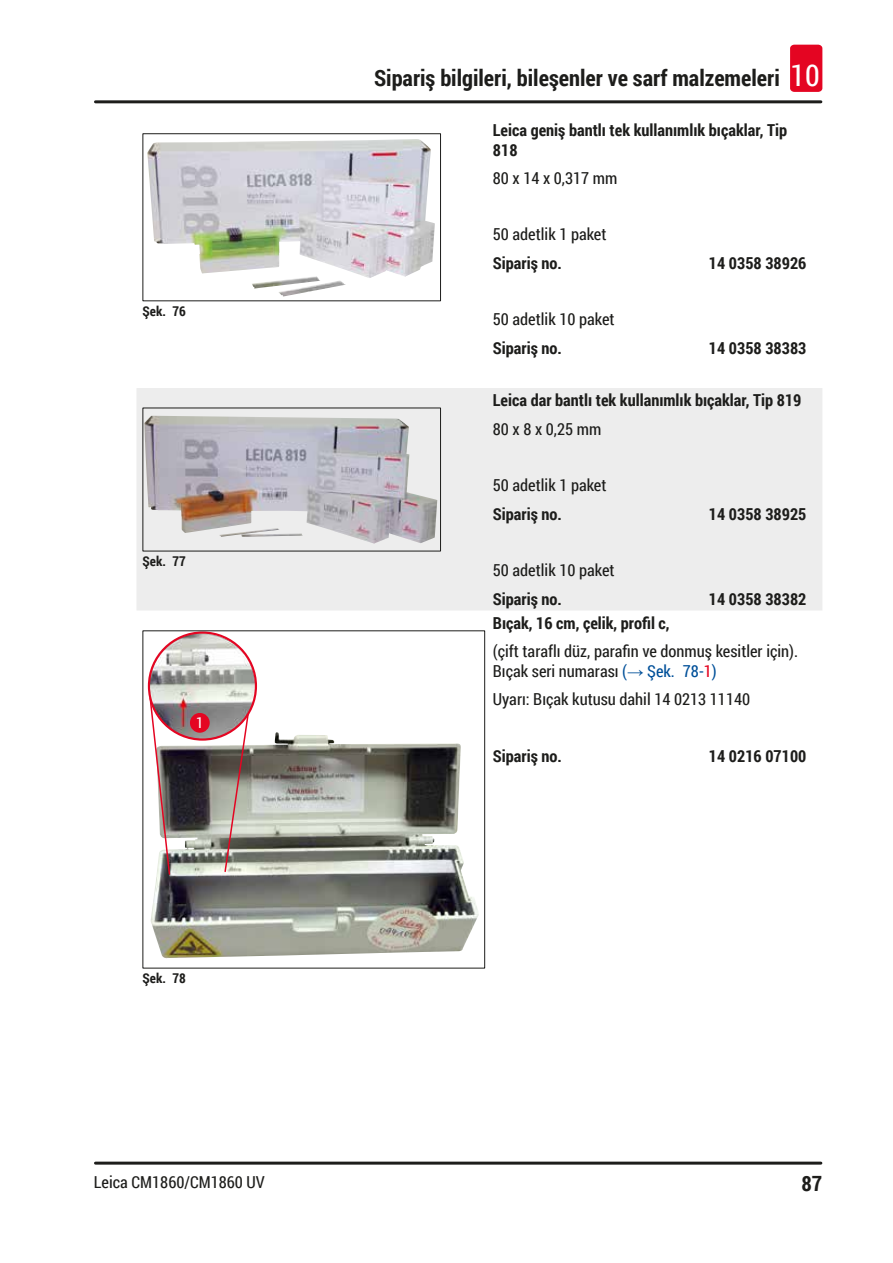
<style>
.page{position:relative;width:893px;height:1263px;background:#fff}
.page>*{position:absolute;margin:0;border:0;box-sizing:border-box;transform-origin:0 0}
.t1{font:700 22.5px "Roboto Condensed";color:#1d1d1b}
.t2{font:700 21px "Roboto Condensed";color:#1d1d1b}
.Table_heading{font:700 16.5px/19.8px "Roboto Condensed";color:#1d1d1b}
.Table_text{font:16.5px/19.8px "Roboto Condensed";color:#1d1d1b}
.t3{font:15px "Roboto Condensed";color:#fff}
.t4{font:700 13.5px "Roboto Condensed";color:#1d1d1b}
.s1{font-weight:400;font-size:30px;color:#fff}
.s2{color:#005099}
.s3{font-family:"Arial";color:#005099}
.s4{color:#e40522}
</style>
<div class="page">
<hr style="left:95px;top:100px;width:726px;height:3px;background:#1d1d1b">
<hr style="left:95px;top:1161px;width:726px;height:3px;background:#1d1d1b">
<div style="left:790px;top:45px;width:32px;height:47px;background:#e40522;border-radius:4px"></div>
<div style="left:137px;top:388px;width:685px;height:222px;background:#ededed"></div>
<img style="left:147px;top:139px;width:288px;height:158px">
<div style="left:142px;top:133px;width:299px;height:168px;border:1px solid #1d1d1b"></div>
<img style="left:144px;top:416px;width:295px;height:133px">
<img style="left:150px;top:732px;width:329px;height:227px">
<img style="left:148px;top:634px;width:109px;height:106px">
<div style="left:148px;top:631px;width:109px;height:110px;border:2px solid #e40522;border-radius:50%"></div>
<svg style="left:149px;top:696px;width:22px;height:180px"></svg>
<svg style="left:223px;top:713px;width:27px;height:160px;background:#a79892"></svg>
<div style="left:190px;top:713px;width:20px;height:20px;background:#e40522;border-radius:50%"></div>
<h1 class="t1" style="left:374px;top:62px;width:447px">Sipariş bilgileri, bileşenler ve sarf malzemeleri <span class="s1">10</span></h1>
<p class="Table_heading" style="left:493px;top:119px;width:296px">Leica geniş bantlı tek kullanımlık bıçaklar, Tip<br>818</p>
<p class="Table_text" style="left:493px;top:168px;width:126px">80 x 14 x 0,317 mm</p>
<p class="t4" style="left:143px;top:301px;width:45px">Şek. 76</p>
<p class="t4" style="left:143px;top:552px;width:45px">Şek. 77</p>
<p class="t3" style="left:196px;top:712px;width:9px">1</p>
<p class="t4" style="left:143px;top:969px;width:45px">Şek. 78</p>
<p class="Table_text" style="left:493px;top:224px;width:115px">50 adetlik 1 paket</p>
<p class="Table_heading" style="left:493px;top:252px;width:71px">Sipariş no.</p>
<p class="Table_heading" style="left:709px;top:252px;width:99px">14 0358 38926</p>
<p class="Table_text" style="left:493px;top:309px;width:123px">50 adetlik 10 paket</p>
<p class="Table_heading" style="left:493px;top:337px;width:71px">Sipariş no.</p>
<p class="Table_heading" style="left:709px;top:337px;width:99px">14 0358 38383</p>
<p class="Table_heading" style="left:493px;top:390px;width:310px">Leica dar bantlı tek kullanımlık bıçaklar, Tip 819</p>
<p class="Table_text" style="left:493px;top:418px;width:110px">80 x 8 x 0,25 mm</p>
<p class="Table_text" style="left:493px;top:475px;width:115px">50 adetlik 1 paket</p>
<p class="Table_heading" style="left:493px;top:503px;width:71px">Sipariş no.</p>
<p class="Table_heading" style="left:709px;top:503px;width:99px">14 0358 38925</p>
<p class="Table_text" style="left:493px;top:560px;width:123px">50 adetlik 10 paket</p>
<p class="Table_heading" style="left:493px;top:588px;width:71px">Sipariş no.</p>
<p class="Table_heading" style="left:709px;top:588px;width:99px">14 0358 38382</p>
<p class="Table_heading" style="left:493px;top:612px;width:178px">Bıçak, 16 cm, çelik, profil c,</p>
<p class="Table_text" style="left:493px;top:641px;width:307px">(çift taraflı düz, parafin ve donmuş kesitler için).<br>Bıçak seri numarası <span class="s2">(</span><span class="s3">→</span> <span class="s2">Şek. 78‑</span><span class="s4">1</span><span class="s2">)</span></p>
<p class="Table_text" style="left:493px;top:689px;width:259px">Uyarı: Bıçak kutusu dahil 14 0213 11140</p>
<p class="Table_heading" style="left:493px;top:745px;width:71px">Sipariş no.</p>
<p class="Table_heading" style="left:709px;top:745px;width:99px">14 0216 07100</p>
<p class="Table_text" style="left:94px;top:1171px;width:172px">Leica CM1860/CM1860 UV</p>
<p class="t2" style="left:801px;top:1169px;width:22px">87</p>
</div>
